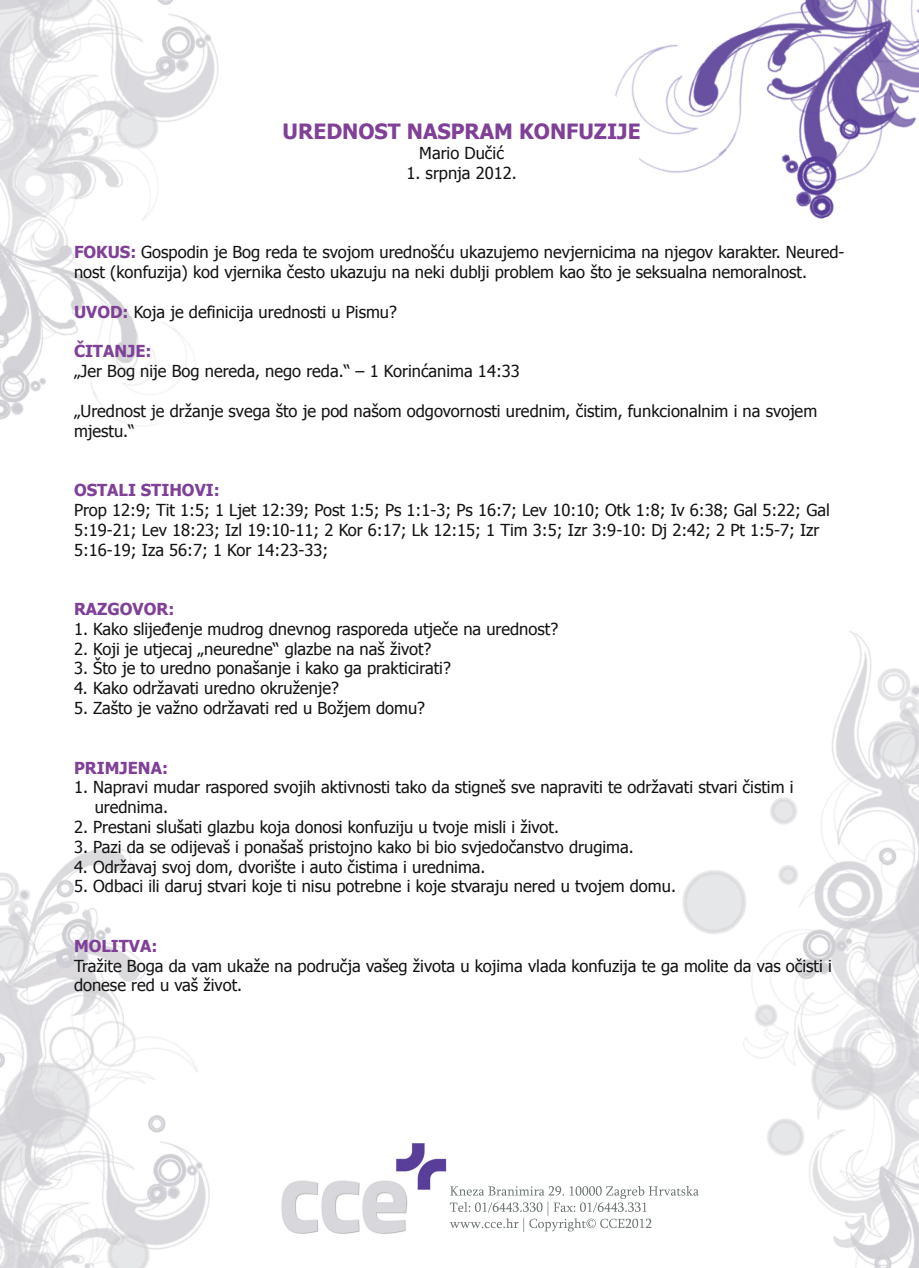
<style>
.page{position:relative;width:919px;height:1268px;background:#fff}
.page>*{position:absolute;margin:0;border:0;box-sizing:border-box;transform-origin:0 0}
.t1{font:700 21px "Tahoma";color:#804098}
.t2{font:16.5px/19.8px "Tahoma";color:#121312}
.t3{font:700 16.5px "Tahoma";color:#804098}
.s1{font-weight:700;color:#804098}
</style>
<div class="page">
<img style="left:0;top:0;width:918px;height:1267px">
<svg style="left:449px;top:1185px;width:249px;height:46px"></svg>
<p class="t1" style="left:282px;top:117px;width:359px">UREDNOST NASPRAM KONFUZIJE</p>
<p class="t2" style="left:419px;top:143px;width:86px">Mario Dučić</p>
<p class="t2" style="left:406px;top:162px;width:112px">1. srpnja 2012.</p>
<p class="t2" style="left:74px;top:242px;width:771px"><span class="s1">FOKUS:</span> Gospodin je Bog reda te svojom urednošću ukazujemo nevjernicima na njegov karakter. Neured&shy;nost (konfuzija) kod vjernika često ukazuju na neki dublji problem kao što je seksualna nemoralnost.</p>
<p class="t2" style="left:74px;top:301px;width:324px"><span class="s1">UVOD:</span> Koja je definicija urednosti u Pismu?</p>
<p class="t3" style="left:74px;top:340px;width:79px">ČITANJE:</p>
<p class="t2" style="left:74px;top:360px;width:447px">„Jer Bog nije Bog nereda, nego reda.“ – 1 Korinćanima 14:33</p>
<p class="t2" style="left:74px;top:400px;width:744px">„Urednost je držanje svega što je pod našom odgovornosti urednim, čistim, funkcionalnim i na svojem mjestu.“</p>
<p class="t3" style="left:74px;top:478px;width:147px">OSTALI STIHOVI:</p>
<p class="t2" style="left:74px;top:499px;width:757px">Prop 12:9; Tit 1:5; 1 Ljet 12:39; Post 1:5; Ps 1:1-3; Ps 16:7; Lev 10:10; Otk 1:8; Iv 6:38; Gal 5:22; Gal<br>5:19-21; Lev 18:23; Izl 19:10-11; 2 Kor 6:17; Lk 12:15; 1 Tim 3:5; Izr 3:9-10: Dj 2:42; 2 Pt 1:5-7; Izr<br>5:16-19; Iza 56:7; 1 Kor 14:23-33;</p>
<p class="t3" style="left:74px;top:597px;width:102px">RAZGOVOR:</p>
<p class="t2" style="left:74px;top:618px;width:485px">1. Kako slijeđenje mudrog dnevnog rasporeda utječe na urednost?</p>
<p class="t2" style="left:74px;top:638px;width:359px">2. Koji je utjecaj „neuredne“ glazbe na naš život?</p>
<p class="t2" style="left:74px;top:657px;width:378px">3. Što je to uredno ponašanje i kako ga prakticirati?</p>
<p class="t2" style="left:74px;top:677px;width:266px">4. Kako održavati uredno okruženje?</p>
<p class="t2" style="left:74px;top:697px;width:352px">5. Zašto je važno održavati red u Božjem domu?</p>
<p class="t3" style="left:74px;top:755px;width:95px">PRIMJENA:</p>
<p class="t2" style="left:95px;top:776px;width:700px;text-indent:-21px">1. Napravi mudar raspored svojih aktivnosti tako da stigneš sve napraviti te održavati stvari čistim i urednima.</p>
<p class="t2" style="left:74px;top:816px;width:486px">2. Prestani slušati glazbu koja donosi konfuziju u tvoje misli i život.</p>
<p class="t2" style="left:74px;top:836px;width:561px">3. Pazi da se odijevaš i ponašaš pristojno kako bi bio svjedočanstvo drugima.</p>
<p class="t2" style="left:74px;top:855px;width:413px">4. Održavaj svoj dom, dvorište i auto čistima i urednima.</p>
<p class="t2" style="left:74px;top:875px;width:603px">5. Odbaci ili daruj stvari koje ti nisu potrebne i koje stvaraju nered u tvojem domu.</p>
<p class="t3" style="left:74px;top:934px;width:85px">MOLITVA:</p>
<p class="t2" style="left:74px;top:954px;width:759px">Tražite Boga da vam ukaže na područja vašeg života u kojima vlada konfuzija te ga molite da vas očisti i donese red u vaš život.</p>
</div>
